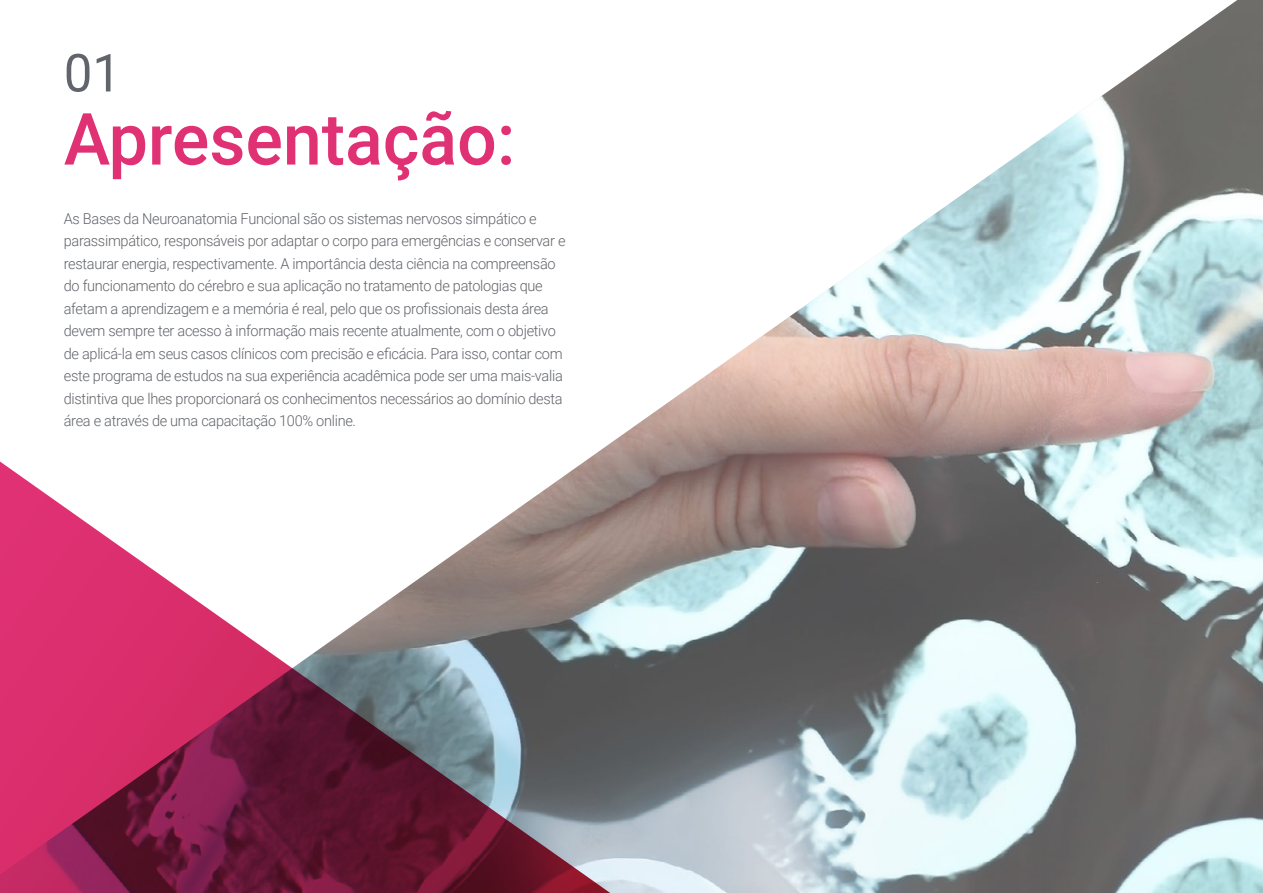
<style>
.page{position:relative;width:1263px;height:893px;background:#fff}
.page>*{position:absolute;margin:0;border:0;box-sizing:border-box;transform-origin:0 0}
.t1{font:500 72px "Roboto";color:#df3174}
.t2{font:52.5px "Roboto";color:#61646a}
.t3{font:300 15px/22.5px "Roboto";letter-spacing:-.02em;color:#61646a}
</style>
<div class="page">
<img style="left:607px;top:0;width:656px;height:893px">
<svg style="left:0;top:446px;width:640px;height:447px"></svg>
<h2 class="t2" style="left:64px;top:36px;width:59px">01</h2>
<h1 class="t1" style="left:64px;top:89px;width:453px">Apresentação:</h1>
<p class="t3" style="left:64px;top:207px;width:503px">As Bases da Neuroanatomia Funcional são os sistemas nervosos simpático e parassimpático, responsáveis por adaptar o corpo para emergências e conservar e restaurar energia, respectivamente. A importância desta ciência na compreensão do funcionamento do cérebro e sua aplicação no tratamento de patologias que afetam a aprendizagem e a memória é real, pelo que os profissionais desta área devem sempre ter acesso à informação mais recente atualmente, com o objetivo de aplicá-la em seus casos clínicos com precisão e eficácia. Para isso, contar com este programa de estudos na sua experiência acadêmica pode ser uma mais-valia distintiva que lhes proporcionará os conhecimentos necessários ao domínio desta área e através de uma capacitação 100% online.</p>
</div>
